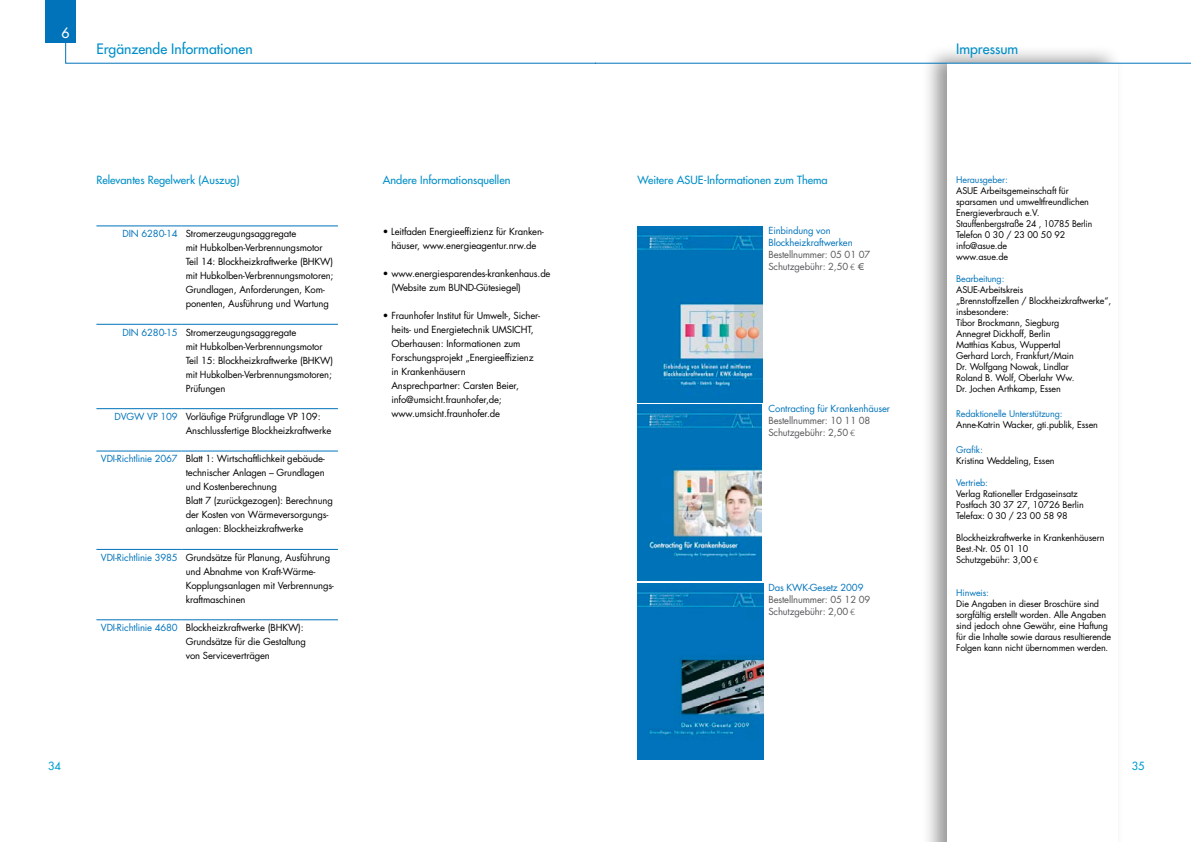
<style>
.page{position:relative;width:1191px;height:842px;background:#fff}
.page>*{position:absolute;margin:0;border:0;box-sizing:border-box;transform-origin:0 0}
.t1{font:14px "Futura";color:#008fc8}
.t2{font:14px "Futura";color:#fff}
.t3{font:11px "Futura";color:#008fc8}
.t4{font:11px "Futura";color:#009dcf}
.t5{font:9.5px/14px "Futura";letter-spacing:-.015em;color:#000}
.t6{font:9.5px/12px "Futura";letter-spacing:-.015em;color:#57575a}
.t7{font:9px/11px "Futura";letter-spacing:-.015em;color:#000}
.s1{color:#0073bb}
.s2{font-family:"The Sans B2";font-weight:200}
.s3{font-family:"The Sans B3";font-weight:300}
</style>
<div class="page">
<div style="left:45px;top:0;width:31px;height:42px;background:#0073bb"></div>
<hr style="left:96px;top:226px;width:86px;height:1px;background:#0073bb">
<hr style="left:182px;top:226px;width:156px;height:1px;background:#0073bb">
<hr style="left:96px;top:324px;width:86px;height:1px;background:#0073bb">
<hr style="left:182px;top:324px;width:156px;height:1px;background:#0073bb">
<hr style="left:96px;top:408px;width:86px;height:1px;background:#0073bb">
<hr style="left:182px;top:408px;width:156px;height:1px;background:#0073bb">
<hr style="left:96px;top:451px;width:86px;height:1px;background:#0073bb">
<hr style="left:182px;top:451px;width:156px;height:1px;background:#0073bb">
<hr style="left:96px;top:549px;width:86px;height:1px;background:#0073bb">
<hr style="left:182px;top:549px;width:156px;height:1px;background:#0073bb">
<hr style="left:96px;top:619px;width:86px;height:1px;background:#0073bb">
<hr style="left:182px;top:619px;width:156px;height:1px;background:#0073bb">
<div style="left:921px;top:44px;width:208px;height:798px;background:#000;opacity:.41"></div>
<div style="left:947px;top:63px;width:170px;height:779px;background:#fff"></div>
<svg style="left:65px;top:42px;width:1126px;height:22px"></svg>
<img style="left:637px;top:405px;width:125px;height:176px">
<img style="left:637px;top:227px;width:125px;height:175px">
<img style="left:637px;top:584px;width:126px;height:175px">
<p class="t2" style="left:62px;top:24px;width:10px">6</p>
<p class="t1" style="left:96px;top:40px;width:158px">Ergänzende Informationen</p>
<p class="t3" style="left:96px;top:173px;width:145px">Relevantes Regelwerk (Auszug)</p>
<p class="t5" style="left:186px;top:227px;width:149px;text-indent:-63px"><span class="s1">DIN 6280-14</span> Stromerzeugungsaggregate<br>mit Hubkolben-Verbrennungsmotor Teil 14: Blockheizkraftwerke (BHKW) mit Hubkolben-Verbrennungsmotoren; Grundlagen, Anforderungen, Kom&shy;ponenten, Ausführung und Wartung</p>
<p class="t5" style="left:186px;top:325px;width:149px;text-indent:-63px"><span class="s1">DIN 6280-15</span> Stromerzeugungsaggregate<br>mit Hubkolben-Verbrennungsmotor<br>Teil 15: Blockheizkraftwerke (BHKW) mit Hubkolben-Verbrennungsmotoren;<br>Prüfungen</p>
<p class="t5" style="left:186px;top:410px;width:147px;text-indent:-71px"><span class="s1">DVGW VP 109</span> Vorläufige Prüfgrundlage VP 109:<br>Anschlussfertige Blockheizkraftwerke</p>
<p class="t5" style="left:186px;top:452px;width:149px;text-indent:-85px"><span class="s1">VDI-Richtlinie 2067</span> Blatt 1: Wirtschaftlichkeit gebäude&shy;technischer Anlagen – Grundlagen und Kostenberechnung<br>Blatt 7 (zurückgezogen): Berechnung der Kosten von Wärmeversorgungs&shy;anlagen: Blockheizkraftwerke</p>
<p class="t5" style="left:186px;top:550px;width:150px;text-indent:-85px"><span class="s1">VDI-Richtlinie 3985</span> Grundsätze für Planung, Ausführung und Abnahme von Kraft-Wärme-Kopplungsanlagen mit Verbrennungs&shy;kraftmaschinen</p>
<p class="t5" style="left:186px;top:621px;width:122px;text-indent:-85px"><span class="s1">VDI-Richtlinie 4680</span> Blockheizkraftwerke (BHKW):<br>Grundsätze für die Gestaltung von Serviceverträgen</p>
<p class="t4" style="left:48px;top:759px;width:14px">34</p>
<p class="t3" style="left:383px;top:173px;width:129px">Andere Informationsquellen</p>
<p class="t5" style="left:383px;top:225px;width:163px;text-align:center">• Leitfaden Energieeffizienz für Kranken&shy;häuser, www.energieagentur.nrw.de</p>
<p class="t5" style="left:391px;top:267px;width:161px;text-indent:-9px">• www.energiesparendes-krankenhaus.de (Website zum BUND-Gütesiegel)</p>
<p class="t5" style="left:391px;top:309px;width:150px;text-indent:-9px">• Fraunhofer Institut für Umwelt-, Sicher&shy;heits- und Energietechnik UMSICHT, Oberhausen: Informationen zum Forschungsprojekt „Energieeffizienz in Krankenhäusern<br>Ansprechpartner: Carsten Beier, info@umsicht.fraunhofer,de; www.umsicht.fraunhofer.de</p>
<p class="t3" style="left:637px;top:173px;width:192px">Weitere ASUE-Informationen zum Thema</p>
<p class="t6" style="left:768px;top:225px;width:103px"><span class="s1">Einbindung von<br>Blockheizkraftwerken<br></span>Bestellnummer: 05 01 07<br>Schutzgebühr: 2,50 <span class="s2">€</span> €</p>
<p class="t6" style="left:768px;top:403px;width:123px"><span class="s1">Contracting für Krankenhäuser<br></span>Bestellnummer: 10 11 08<br>Schutzgebühr: 2,50 <span class="s2">€</span></p>
<p class="t6" style="left:768px;top:582px;width:103px"><span class="s1">Das KWK-Gesetz 2009<br></span>Bestellnummer: 05 12 09<br>Schutzgebühr: 2,00 <span class="s2">€</span></p>
<p class="t1" style="left:956px;top:40px;width:64px">Impressum</p>
<p class="t7" style="left:956px;top:174px;width:138px"><span class="s1">Herausgeber:<br></span>ASUE Arbeitsgemeinschaft für sparsamen und umweltfreundlichen<br>Energieverbrauch e.V.<br>Stauffenbergstraße 24 , 10785 Berlin<br>Telefon 0 30 / 23 00 50 92 info@asue.de<br>www.asue.de</p>
<p class="t7" style="left:956px;top:273px;width:156px"><span class="s1">Bearbeitung:<br></span>ASUE-Arbeitskreis<br>„Brennstoffzellen / Blockheizkraftwerke“, insbesondere:<br>Tibor Brockmann, Siegburg<br>Annegret Dickhoff, Berlin<br>Matthias Kabus, Wuppertal<br>Gerhard Lorch, Frankfurt/Main<br>Dr. Wolfgang Nowak, Lindlar<br>Roland B. Wolf, Oberlahr Ww.<br>Dr. Jochen Arthkamp, Essen</p>
<p class="t7" style="left:956px;top:408px;width:143px"><span class="s1">Redaktionelle Unterstützung:<br></span>Anne-Katrin Wacker, gti.publik, Essen</p>
<p class="t7" style="left:956px;top:444px;width:100px"><span class="s1">Grafik:<br></span>Kristina Weddeling, Essen</p>
<p class="t7" style="left:956px;top:477px;width:129px"><span class="s1">Vertrieb:<br></span>Verlag Rationeller Erdgaseinsatz<br>Postfach 30 37 27, 10726 Berlin<br>Telefax: 0 30 / 23 00 58 98</p>
<p class="t7" style="left:956px;top:532px;width:150px">Blockheizkraftwerke in Krankenhäusern<br>Best.-Nr. 05 01 10<br>Schutzgebühr: 3,00 <span class="s3">€</span></p>
<p class="t7" style="left:956px;top:587px;width:157px"><span class="s1">Hinweis:<br></span>Die Angaben in dieser Broschüre sind sorgfältig erstellt worden. Alle Angaben sind jedoch ohne Gewähr, eine Haftung für die Inhalte sowie daraus resultierende Folgen kann nicht übernommen werden.</p>
<p class="t4" style="left:1131px;top:759px;width:14px">35</p>
</div>
